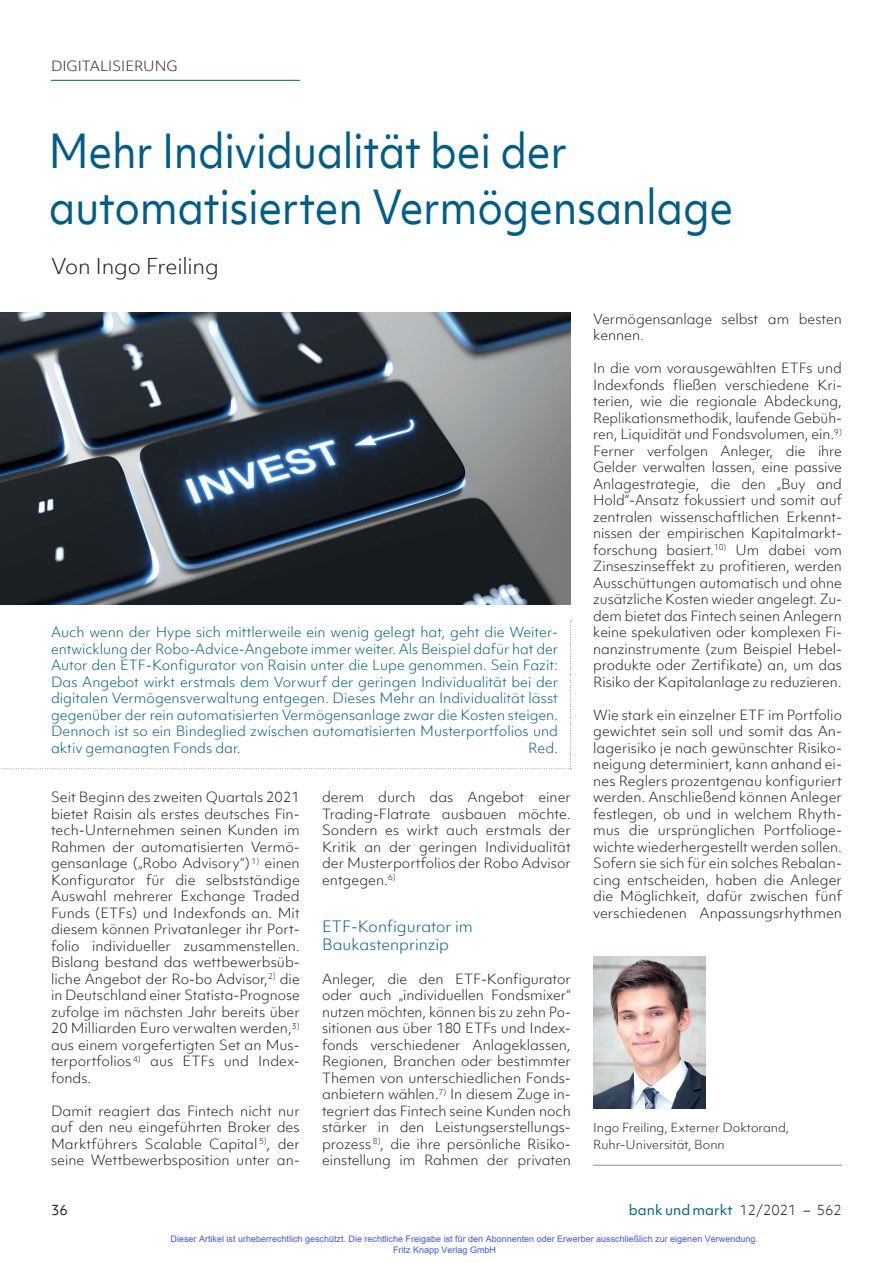
<style>
.page{position:relative;width:893px;height:1263px;background:#fff}
.page>*{position:absolute;margin:0;border:0;box-sizing:border-box;transform-origin:0 0}
.t1{font:45px/55.5px "Objektiv Mk 1";letter-spacing:-.01em;color:#005d88;scale:.9 1}
.t2{font:300 21px "Objektiv Mk 1";letter-spacing:-.01em;color:#231f20}
.t3{font:300 15px/18px "Objektiv Mk 1";color:#005d88}
.t4{font:300 13.5px/16.5px "Objektiv Mk 1";color:#231f20;text-align:justify}
.t5{font:300 13.5px/16.5px "Objektiv Mk 1";color:#005d88}
.t6{font:13.5px "Objektiv Mk 1";color:#005d88}
.t7{font:13.5px "Objektiv Mk 1";color:#231f20}
.t8{font:300 12px/16.5px "Objektiv Mk 1";color:#231f20}
.t9{font:9px/10.8px "Arial";color:#4054ff}
.s1{font-weight:300;color:#231f20}
</style>
<div class="page">
<hr style="left:51px;top:80px;width:249px;height:1px;background:#005d88">
<img style="left:0;top:313px;width:571px;height:291px">
<svg style="left:1px;top:621px;width:570px;height:148px"></svg>
<img style="left:593px;top:956px;width:113px;height:152px">
<hr style="left:593px;top:1165px;width:249px;height:1px;background:#878e88">
<p class="t4" style="left:51px;top:58px;width:128px">DIGITALISIERUNG</p>
<h1 class="t1" style="left:49px;top:123px;width:762px">Mehr Individualität bei der automatisierten Vermögensanlage</h1>
<h2 class="t2" style="left:51px;top:252px;width:169px">Von Ingo Freiling</h2>
<p class="t5" style="left:51px;top:624px;width:509px">Auch wenn der Hype sich mittlerweile ein wenig gelegt hat, geht die Weiter&shy;entwicklung der Robo-Advice-Angebote immer weiter. Als Beispiel dafür hat der Autor den ETF- Konfigurator von Raisin unter die Lupe genommen. Sein Fazit:<br>Das Angebot wirkt erstmals dem Vorwurf der geringen Individualität bei der digitalen Vermögensverwaltung entgegen. Dieses Mehr an Individualität lässt gegenüber der rein automatisierten Vermögensanlage zwar die Kosten steigen.<br>Dennoch ist so ein Bindeglied zwischen automatisierten Musterportfolios und aktiv gemanagten Fonds dar.</p>
<p class="t5" style="left:528px;top:739px;width:31px">Red.</p>
<p class="t4" style="left:51px;top:789px;width:250px">Seit Beginn des zweiten Quartals 2021 bietet Raisin als erstes deutsches Fin&shy;tech-Unternehmen seinen Kunden im Rahmen der automatisierten Vermö&shy;gensanlage („Robo Advisory“) <sup>1)</sup> einen Konfigurator für die selbstständige Auswahl mehrerer Exchange Traded Funds (ETFs) und Indexfonds an. Mit diesem können Privatanleger ihr Port&shy;folio individueller zusammenstellen.<br>Bislang bestand das wettbewerbsüb&shy;liche Angebot der Ro-bo Advisor,<sup>2)</sup> die in Deutschland einer Statista-Prognose zufolge im nächsten Jahr bereits über 20 Milliarden Euro verwalten werden,<sup>3) </sup>aus einem vorgefertigten Set an Mus&shy;terportfolios <sup>4)</sup> aus ETFs und Index&shy;fonds.</p>
<p class="t4" style="left:51px;top:1102px;width:250px">Damit reagiert das Fintech nicht nur auf den neu eingeführten Broker des Marktführers Scalable Capital <sup>5)</sup>, der seine Wettbewerbsposition unter an-</p>
<p class="t4" style="left:322px;top:789px;width:250px">derem durch das Angebot einer Trading--Flatrate ausbauen möchte.<br>Sondern es wirkt auch erstmals der Kritik an der geringen Individualität der Musterportfolios der Robo Advisor entgegen.<sup>6)</sup></p>
<p class="t3" style="left:322px;top:918px;width:152px">ETF- Konfigurator im<br>Baukastenprinzip</p>
<p class="t4" style="left:322px;top:970px;width:250px;text-align:left">Anleger, die den ETF- Konfigurator oder auch „individuellen Fondsmixer“ nutzen möchten, können bis zu zehn Po&shy;sitionen aus über 180 ETFs und Index&shy;fonds verschiedener Anlageklassen, Regionen, Branchen oder bestimmter Themen von unterschiedlichen Fonds&shy;anbietern wählen.<sup>7)</sup> In diesem Zuge in&shy;tegriert das Fintech seine Kunden noch stärker in den Leistungserstellungs&shy;prozess <sup>8)</sup>, die ihre persönliche Risiko&shy;einstellung im Rahmen der privaten</p>
<p class="t4" style="left:593px;top:310px;width:250px">Vermögensanlage selbst am besten kennen.</p>
<p class="t4" style="left:593px;top:360px;width:250px">In die vom vorausgewählten ETFs und Indexfonds fließen verschiedene Kri&shy;terien, wie die regionale Abdeckung, Replikationsmethodik, laufende Gebüh&shy;ren, Liquidität und Fondsvolumen, ein.<sup>9)<br></sup>Ferner verfolgen Anleger, die ihre Gelder verwalten lassen, eine passive Anlagestrategie, die den „Buy and Hold“-Ansatz fokussiert und somit auf zentralen wissenschaftlichen Erkennt&shy;nissen der empirischen Kapitalmarkt&shy;forschung basiert.<sup>10)</sup> Um dabei vom Zinseszinseffekt zu profitieren, werden Ausschüttungen automatisch und ohne zusätzliche Kosten wieder angelegt. Zu&shy;dem bietet das Fintech seinen Anlegern keine spekulativen oder komplexen Fi&shy;nanzinstrumente (zum Beispiel Hebel&shy;produkte oder Zertifikate) an, um das Risiko der Kapitalanlage zu reduzieren.</p>
<p class="t4" style="left:593px;top:706px;width:250px;text-align:left">Wie stark ein einzelner ETF im Portfolio gewichtet sein soll und somit das An&shy;lagerisiko je nach gewünschter Risiko&shy;neigung determiniert, kann anhand ei&shy;nes Reglers prozentgenau konfiguriert werden. Anschließend können Anleger festlegen, ob und in welchem Rhyth&shy;mus die ursprünglichen Portfolioge&shy;wichte wiederhergestellt werden sollen.<br>Sofern sie sich für ein solches Rebalan&shy;cing entscheiden, haben die Anleger die Möglichkeit, dafür zwischen fünf verschiedenen Anpassungsrhythmen</p>
<p class="t8" style="left:593px;top:1119px;width:198px">Ingo Freiling, Externer Doktorand,<br>Ruhr- Universität, Bonn</p>
<p class="t7" style="left:51px;top:1200px;width:18px">36</p>
<p class="t6" style="left:629px;top:1200px;width:215px">bank und markt <span class="s1">12/2021 – 562</span></p>
<p class="t9" style="left:393px;top:1233px;width:366px;text-indent:-223px">Dieser Artikel ist urheberrechtlich geschützt. Die rechtliche Freigabe ist für den Abonnenten oder Erwerber ausschließlich zur eigenen Verwendung.<br>Fritz Knapp Verlag GmbH</p>
</div>
